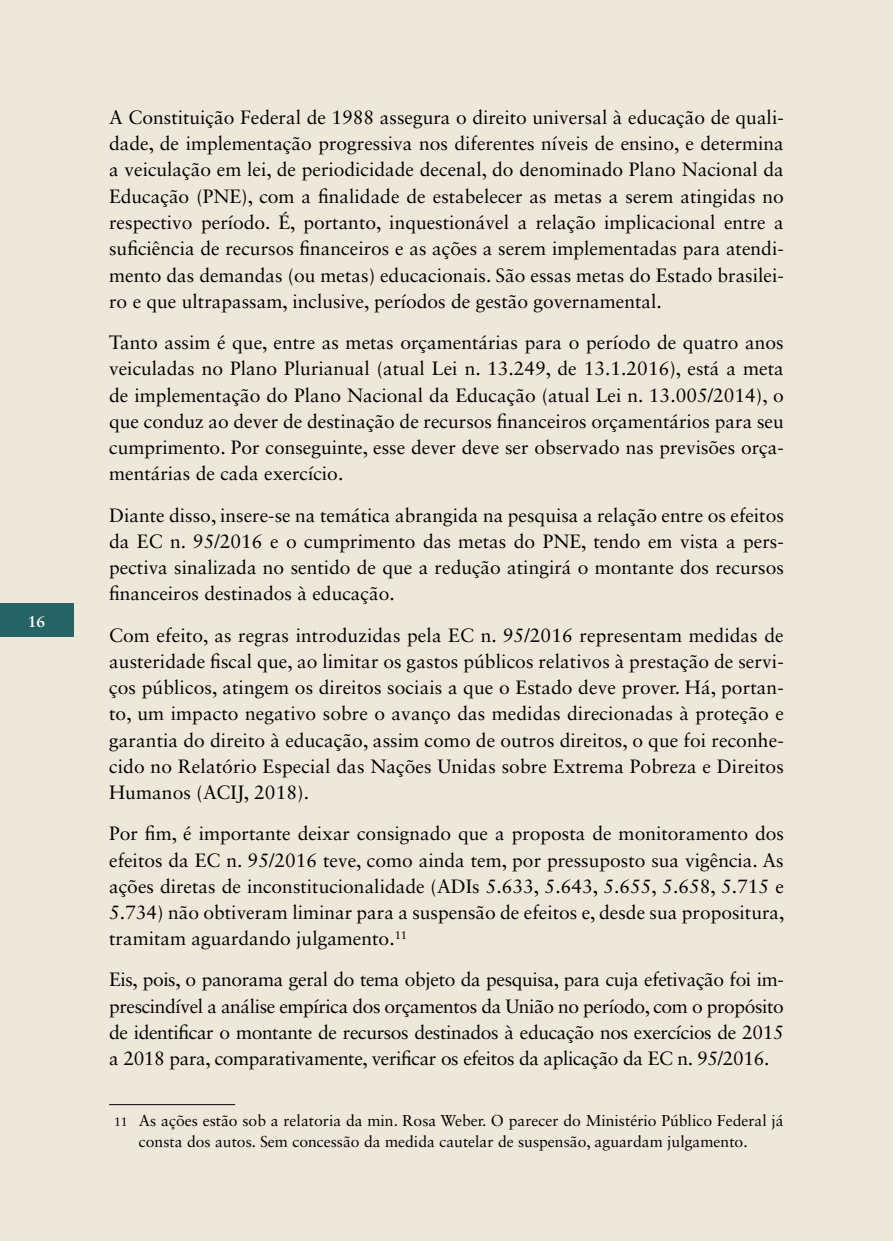
<style>
.page{position:relative;width:893px;height:1241px;background:#fff}
.page>*{position:absolute;margin:0;border:0;box-sizing:border-box;transform-origin:0 0}
.t1{font:19.25px/26.2px "Sabon LT Std";color:#000;text-align:justify}
.t2{font:15.75px/21px "Sabon LT Std";color:#000}
.t3{font:700 15.75px "Sabon LT Std";color:#fff}
.s1{font-size:12.25px}
</style>
<div class="page">
<div style="left:0;top:0;width:893px;height:1240px;background:#eee8db"></div>
<div style="left:0;top:604px;width:73px;height:33px;background:#266364"></div>
<hr style="left:109px;top:1103px;width:126px;height:1px;background:#000">
<p class="t3" style="left:28px;top:611px;width:19px">16</p>
<p class="t1" style="left:109px;top:104px;width:676px">A Constituição Federal de 1988 assegura o direito universal à educação de quali&shy;dade, de implementação progressiva nos diferentes níveis de ensino, e determina a veiculação em lei, de periodicidade decenal, do denominado Plano Nacional da Educação (PNE), com a finalidade de estabelecer as metas a serem atingidas no respectivo período. É, portanto, inquestionável a relação implicacional entre a suficiência de recursos financeiros e as ações a serem implementadas para atendi&shy;mento das demandas (ou metas) educacionais. São essas metas do Estado brasilei&shy;ro e que ultrapassam, inclusive, períodos de gestão governamental.</p>
<p class="t1" style="left:109px;top:329px;width:676px">Tanto assim é que, entre as metas orçamentárias para o período de quatro anos veiculadas no Plano Plurianual (atual Lei n. 13.249, de 13.1.2016), está a meta de implementação do Plano Nacional da Educação (atual Lei n. 13.005/2014), o que conduz ao dever de destinação de recursos financeiros orçamentários para seu cumprimento. Por conseguinte, esse dever deve ser observado nas previsões orça&shy;mentárias de cada exercício.</p>
<p class="t1" style="left:109px;top:501px;width:676px">Diante disso, insere-se na temática abrangida na pesquisa a relação entre os efeitos da EC n. 95/2016 e o cumprimento das metas do PNE, tendo em vista a pers&shy;pectiva sinalizada no sentido de que a redução atingirá o montante dos recursos financeiros destinados à educação.</p>
<p class="t1" style="left:109px;top:621px;width:676px">Com efeito, as regras introduzidas pela EC n. 95/2016 representam medidas de austeridade fiscal que, ao limitar os gastos públicos relativos à prestação de servi&shy;ços públicos, atingem os direitos sociais a que o Estado deve prover. Há, portan&shy;to, um impacto negativo sobre o avanço das medidas direcionadas à proteção e garantia do direito à educação, assim como de outros direitos, o que foi reconhe&shy;cido no Relatório Especial das Nações Unidas sobre Extrema Pobreza e Direitos Humanos (ACIJ, 2018).</p>
<p class="t1" style="left:109px;top:820px;width:677px">Por fim, é importante deixar consignado que a proposta de monitoramento dos efeitos da EC n. 95/2016 teve, como ainda tem, por pressuposto sua vigência. As ações diretas de inconstitucionalidade (ADIs 5.633, 5.643, 5.655, 5.658, 5.715 e 5.734) não obtiveram liminar para a suspensão de efeitos e, desde sua propositura, tramitam aguardando julgamento.<sup>11</sup></p>
<p class="t1" style="left:109px;top:966px;width:676px">Eis, pois, o panorama geral do tema objeto da pesquisa, para cuja efetivação foi im&shy;prescindível a análise empírica dos orçamentos da União no período, com o propósito de identificar o montante de recursos destinados à educação nos exercícios de 2015 a 2018 para, comparativamente, verificar os efeitos da aplicação da EC n. 95/2016.</p>
<p class="t2" style="left:139px;top:1109px;width:646px;text-indent:-25px"><span class="s1">11</span> As ações estão sob a relatoria da min. Rosa Weber. O parecer do Ministério Público Federal já consta dos autos. Sem concessão da medida cautelar de suspensão, aguardam julgamento.</p>
</div>
